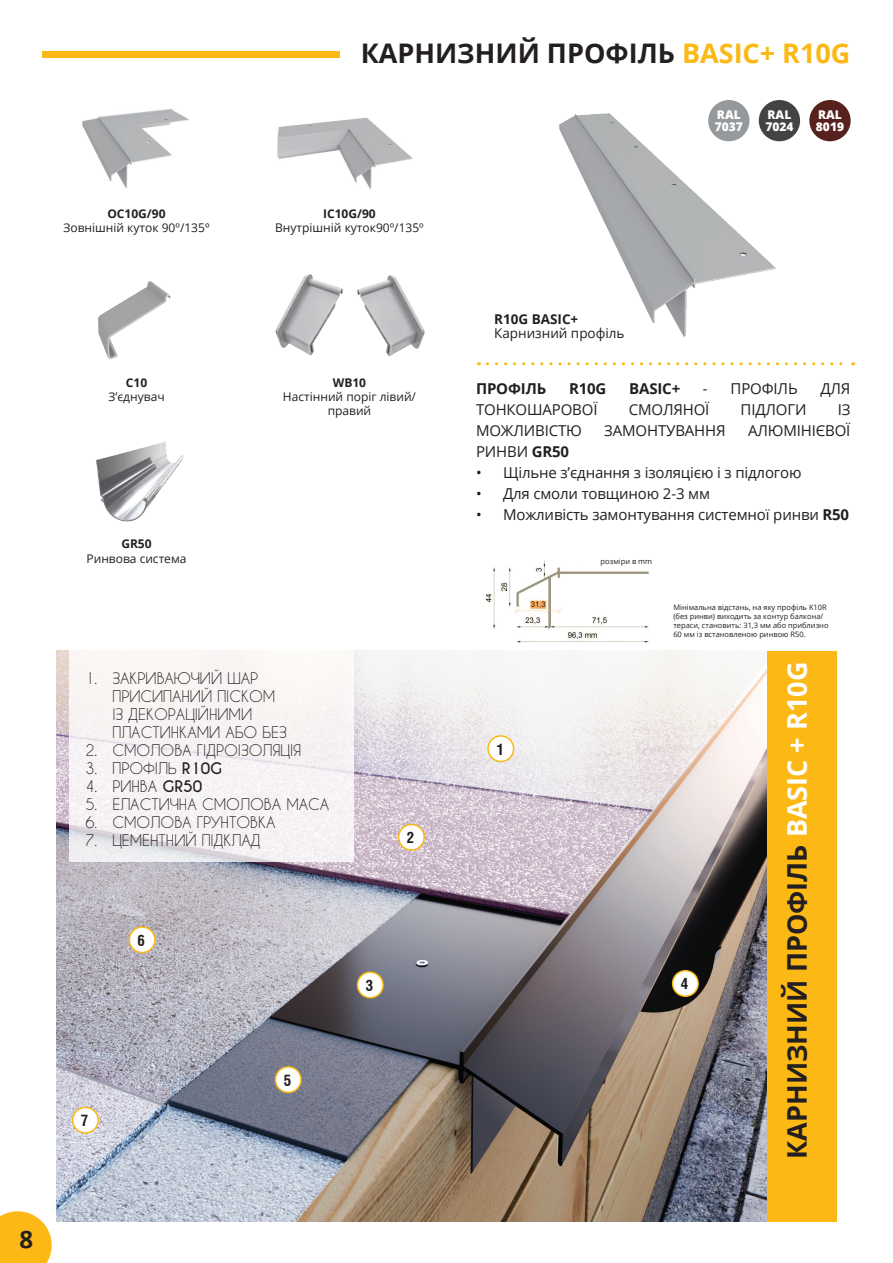
<style>
.page{position:relative;width:893px;height:1263px;background:#fff}
.page>*{position:absolute;margin:0;border:0;box-sizing:border-box;transform-origin:0 0}
.t1{font:700 27px "Open Sans";color:#231f20}
.t2{font:700 27px "Calibri";color:#231f20}
.t3{font:15px "Open Sans";letter-spacing:-.01em;color:#231f20}
.t4{font:15px/18px "Caviar Dreams";color:#231f20}
.t5{font:700 15px "Open Sans";letter-spacing:-.01em;color:#231f20}
.t6{font:700 condensed 15px "PL Switzerland";color:#231f20}
.t7{font:13.5px "Open Sans";color:#231f20}
.t8{font:700 13.5px "Open Sans";color:#231f20}
.t9{font:12px/14.4px "Open Sans";color:#231f20;text-align:center}
.t10{font:800 12px/12px "Open Sans";color:#fff}
.t11{font:7.5px/9px "Open Sans";color:#231f20}
.s1{color:#fcb814}
.s2{font-weight:700}
.s3{color:#fff}
</style>
<div class="page">
<img style="left:559px;top:100px;width:239px;height:237px">
<svg style="left:487px;top:362px;width:367px;height:3px"></svg>
<img style="left:82px;top:108px;width:107px;height:80px">
<img style="left:277px;top:117px;width:136px;height:72px">
<div style="left:754px;top:651px;width:83px;height:570px;background:#fcb814"></div>
<img style="left:98px;top:281px;width:73px;height:78px">
<img style="left:96px;top:442px;width:88px;height:80px">
<img style="left:56px;top:651px;width:710px;height:570px">
<div style="left:69px;top:651px;width:285px;height:211px;background:#f6f3f4"></div>
<div style="left:488px;top:736px;width:26px;height:25px;background:#fff;border-radius:50%"></div>
<div style="left:487px;top:735px;width:27px;height:27px;border:2px solid #fcb814;border-radius:50%"></div>
<div style="left:399px;top:824px;width:25px;height:26px;background:#fff;border-radius:50%"></div>
<div style="left:398px;top:824px;width:27px;height:27px;border:2px solid #fcb814;border-radius:50%"></div>
<div style="left:275px;top:1067px;width:26px;height:25px;background:#fff;border-radius:50%"></div>
<div style="left:275px;top:1066px;width:27px;height:27px;border:2px solid #fcb814;border-radius:50%"></div>
<div style="left:357px;top:972px;width:26px;height:26px;background:#fff;border-radius:50%"></div>
<div style="left:357px;top:971px;width:27px;height:27px;border:2px solid #fcb814;border-radius:50%"></div>
<div style="left:673px;top:971px;width:25px;height:25px;background:#fff;border-radius:50%"></div>
<div style="left:672px;top:970px;width:27px;height:27px;border:2px solid #fcb814;border-radius:50%"></div>
<div style="left:129px;top:927px;width:26px;height:25px;background:#fff;border-radius:50%"></div>
<div style="left:129px;top:926px;width:27px;height:27px;border:2px solid #fcb814;border-radius:50%"></div>
<div style="left:73px;top:1107px;width:25px;height:26px;background:#fff;border-radius:50%"></div>
<div style="left:72px;top:1107px;width:27px;height:27px;border:2px solid #fcb814;border-radius:50%"></div>
<div style="left:708px;top:100px;width:41px;height:41px;background:#96999c;border-radius:50%"></div>
<div style="left:759px;top:100px;width:41px;height:41px;background:#444243;border-radius:50%"></div>
<div style="left:809px;top:100px;width:42px;height:41px;background:#57221d;border-radius:50%"></div>
<svg style="left:0;top:1211px;width:52px;height:52px"></svg>
<div style="left:43px;top:52px;width:297px;height:6px;background:#fcb814"></div>
<img style="left:275px;top:274px;width:150px;height:82px">
<img style="left:485px;top:560px;width:164px;height:83px">
<div style="left:579px;top:555px;width:77px;height:14px;background:#fff"></div>
<p class="t2" style="left:19px;top:1213px;width:15px">8</p>
<p class="t2" style="left:19px;top:1220px;width:15px">8</p>
<p class="t1" style="left:361px;top:34px;width:491px">КАРНИЗНИЙ ПРОФІЛЬ <span class="s1">BASIC+ R10G</span></p>
<p class="t9" style="left:64px;top:206px;width:147px"><span class="s2">OC10G/90<br></span>Зовнішній куток 90º/135º</p>
<p class="t9" style="left:108px;top:375px;width:58px"><span class="s2">C10<br></span>З’єднувач</p>
<p class="t9" style="left:87px;top:536px;width:101px"><span class="s2">GR50<br></span>Ринвова система</p>
<p class="t9" style="left:275px;top:206px;width:150px"><span class="s2">IC10G/90<br></span>Внутрішній куток90º/135º</p>
<p class="t9" style="left:283px;top:375px;width:135px"><span class="s2">WB10<br></span>Настінний поріг лівий/ правий</p>
<p class="t8" style="left:494px;top:309px;width:86px">R10G BASIC+</p>
<p class="t7" style="left:494px;top:324px;width:132px">Карнизний профіль</p>
<p class="t10" style="left:715px;top:108px;width:30px">RAL<br>7037</p>
<p class="t10" style="left:765px;top:108px;width:30px">RAL<br>7024</p>
<p class="t10" style="left:816px;top:108px;width:30px">RAL<br>8019</p>
<p class="t5" style="left:476px;top:378px;width:72px">ПРОФІЛЬ</p>
<p class="t5" style="left:569px;top:378px;width:39px">R10G</p>
<p class="t5" style="left:629px;top:378px;width:53px">BASIC+</p>
<p class="t3" style="left:703px;top:378px;width:96px">- ПРОФІЛЬ</p>
<p class="t3" style="left:820px;top:378px;width:32px">ДЛЯ</p>
<p class="t3" style="left:476px;top:399px;width:123px">ТОНКОШАРОВОЇ</p>
<p class="t3" style="left:629px;top:399px;width:82px">СМОЛЯНОЇ</p>
<p class="t3" style="left:741px;top:399px;width:67px">ПІДЛОГИ</p>
<p class="t3" style="left:838px;top:399px;width:14px">ІЗ</p>
<p class="t3" style="left:476px;top:420px;width:107px">МОЖЛИВІСТЮ</p>
<p class="t3" style="left:604px;top:420px;width:123px">ЗАМОНТУВАННЯ</p>
<p class="t3" style="left:748px;top:420px;width:104px">АЛЮМІНІЄВОЇ</p>
<p class="t3" style="left:476px;top:441px;width:95px">РИНВИ <span class="s2">GR50</span></p>
<p class="t3" style="left:476px;top:462px;width:327px">• Щільне з’єднання з ізоляцією і з підлогою</p>
<p class="t3" style="left:476px;top:483px;width:236px">• Для смоли товщиною 2-3 мм</p>
<p class="t3" style="left:476px;top:504px;width:375px">• Можливість замонтування системної ринви <span class="s2">R50</span></p>
<p class="t11" style="left:601px;top:557px;width:53px">розміри в mm</p>
<p class="t11" style="left:673px;top:603px;width:157px">Мінімальна відстань, на яку профіль K10R (без ринви) виходить за контур балкона/ тераси, становить: 31,3 мм або приблизно 60 мм із встановленою ринвою R50.</p>
<p class="t4" style="left:112px;top:669px;width:176px;text-indent:-27px">1. ЗАКРИВАЮЧИЙ ШАР<br>ПРИСИПАНИЙ ПІСКОМ<br>ІЗ ДЕКОРАЦІЙНИМИ<br>ПЛАСТИНКАМИ АБО БЕЗ</p>
<p class="t4" style="left:85px;top:741px;width:217px">2. СМОЛОВА ГІДРОІЗОЛЯЦІЯ</p>
<p class="t4" style="left:85px;top:759px;width:138px">3. ПРОФІЛЬ <span class="s2">R10G</span></p>
<p class="t4" style="left:85px;top:777px;width:118px">4. РИНВА <span class="s2">GR50</span></p>
<p class="t4" style="left:85px;top:795px;width:245px">5. ЕЛАСТИЧНА СМОЛОВА МАСА</p>
<p class="t4" style="left:85px;top:813px;width:192px">6. СМОЛОВА ГРУНТОВКА</p>
<p class="t4" style="left:85px;top:831px;width:177px">7. ЦЕМЕНТНИЙ ПІДКЛАД</p>
<p class="t6" style="left:138px;top:931px;width:9px">6</p>
<p class="t6" style="left:81px;top:1111px;width:9px">7</p>
<p class="t6" style="left:284px;top:1071px;width:9px">5</p>
<p class="t6" style="left:407px;top:828px;width:9px">2</p>
<p class="t6" style="left:496px;top:740px;width:9px">1</p>
<p class="t6" style="left:366px;top:976px;width:9px">3</p>
<p class="t6" style="left:681px;top:975px;width:9px">4</p>
<p class="t1" style="left:778px;top:1159px;width:498px;rotate:-90deg">КАРНИЗНИЙ ПРОФІЛЬ <span class="s3">BASIC + R10G</span></p>
</div>
